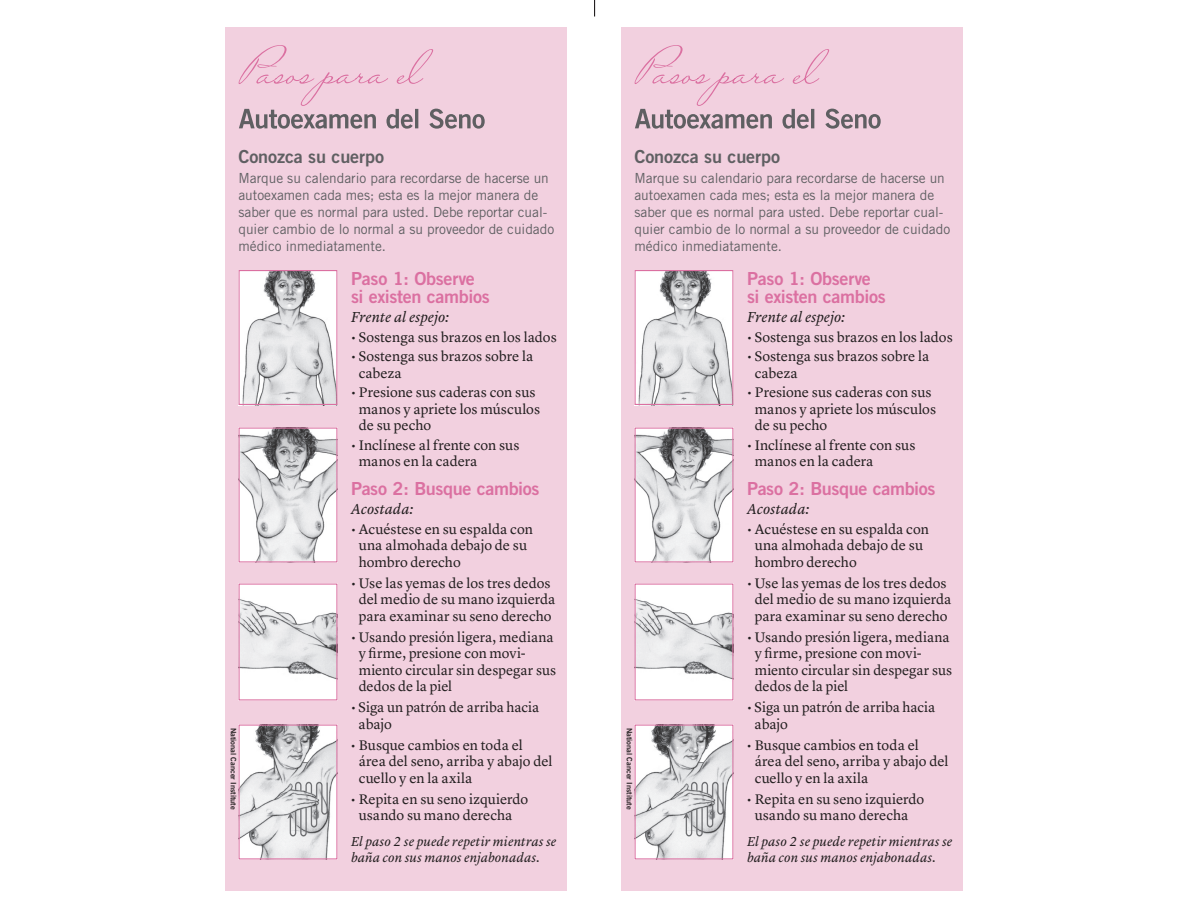
<style>
.page{position:relative;width:1188px;height:918px;background:#fff}
.page>*{position:absolute;margin:0;border:0;box-sizing:border-box;transform-origin:0 0}
.t1{font:18px/18px "Trade Gothic Bold Two";letter-spacing:-.02em;color:#db70a1}
.t2{font:18px "Trade Gothic Bold Two";letter-spacing:-.005em;color:#5f5f62}
.t3{font:italic 15px "Lyon Text";letter-spacing:.005em;color:#231f20}
.t4{font:14.4px/16.5px "Lyon Text";color:#231f20}
.t5{font:13.95px/17px "Trade Gothic";color:#5f5f62}
.t6{font:italic 13.5px/16.5px "Lyon Text";letter-spacing:.01em;color:#231f20}
.t7{font:7.5px "Trade Gothic Bold Two";color:#231f20}
</style>
<div class="page">
<div style="left:225px;top:27px;width:342px;height:864px;background:#f2d0df"></div>
<img style="left:240px;top:272px;width:96px;height:131px">
<div style="left:238px;top:270px;width:100px;height:135px;border:1px solid #db70a1"></div>
<svg style="left:239px;top:45px;width:246px;height:84px"></svg>
<img style="left:240px;top:430px;width:96px;height:131px">
<div style="left:238px;top:428px;width:100px;height:135px;border:1px solid #db70a1"></div>
<img style="left:240px;top:586px;width:96px;height:112px">
<div style="left:238px;top:584px;width:100px;height:116px;border:1px solid #db70a1"></div>
<img style="left:240px;top:726px;width:96px;height:132px">
<div style="left:238px;top:724px;width:100px;height:136px;border:1px solid #db70a1"></div>
<div style="left:621px;top:27px;width:342px;height:864px;background:#f2d0df"></div>
<svg style="left:594px;top:0;width:1px;height:16px"></svg>
<img style="left:636px;top:272px;width:96px;height:131px">
<div style="left:634px;top:270px;width:100px;height:135px;border:1px solid #db70a1"></div>
<svg style="left:635px;top:45px;width:246px;height:84px"></svg>
<img style="left:636px;top:430px;width:96px;height:131px">
<div style="left:634px;top:428px;width:100px;height:135px;border:1px solid #db70a1"></div>
<img style="left:636px;top:586px;width:96px;height:112px">
<div style="left:634px;top:584px;width:100px;height:116px;border:1px solid #db70a1"></div>
<img style="left:636px;top:726px;width:96px;height:132px">
<div style="left:634px;top:724px;width:100px;height:136px;border:1px solid #db70a1"></div>
<p class="t2" style="left:238px;top:145px;width:147px">Conozca su cuerpo</p>
<p class="t5" style="left:238px;top:169px;width:317px">Marque su calendario para recordarse de hacerse un autoexamen cada mes; esta es la mejor manera de saber que es normal para usted. Debe reportar cual&shy;quier cambio de lo normal a su proveedor de cuidado médico inmediatamente.</p>
<p class="t7" style="left:238px;top:728px;width:84px;rotate:90deg">National Cancer Institute</p>
<p class="t1" style="left:351px;top:269px;width:140px">Paso 1: Observe si existen cambios</p>
<p class="t3" style="left:351px;top:306px;width:100px">Frente al espejo:</p>
<p class="t4" style="left:351px;top:327px;width:207px">• Sostenga sus brazos en los lados</p>
<p class="t4" style="left:359px;top:347px;width:176px;text-indent:-8px">• Sostenga sus brazos sobre la cabeza</p>
<p class="t4" style="left:359px;top:383px;width:183px;text-indent:-8px">• Presione sus caderas con sus manos y apriete los músculos de su pecho</p>
<p class="t4" style="left:359px;top:435px;width:162px;text-indent:-8px">• Inclínese al frente con sus manos en la cadera</p>
<p class="t1" style="left:351px;top:479px;width:190px">Paso 2: Busque cambios</p>
<p class="t3" style="left:351px;top:498px;width:64px">Acostada:</p>
<p class="t4" style="left:359px;top:519px;width:176px;text-indent:-8px">• Acuéstese en su espalda con una almohada debajo de su hombro derecho</p>
<p class="t4" style="left:351px;top:573px;width:206px;text-align:center">• Use las yemas de los tres dedos del medio de su mano izquierda para examinar su seno derecho</p>
<p class="t4" style="left:359px;top:627px;width:199px;text-indent:-8px">• Usando presión ligera, mediana y firme, presione con movi&shy;miento circular sin despegar sus dedos de la piel</p>
<p class="t4" style="left:359px;top:698px;width:182px;text-indent:-8px">• Siga un patrón de arriba hacia abajo</p>
<p class="t4" style="left:359px;top:735px;width:195px;text-indent:-8px">• Busque cambios en toda el área del seno, arriba y abajo del cuello y en la axila</p>
<p class="t4" style="left:351px;top:789px;width:179px;text-align:center">• Repita en su seno izquierdo usando su mano derecha</p>
<p class="t6" style="left:351px;top:832px;width:207px">El paso 2 se puede repetir mientras se baña con sus manos enjabonadas.</p>
<p class="t2" style="left:634px;top:145px;width:147px">Conozca su cuerpo</p>
<p class="t5" style="left:634px;top:169px;width:317px">Marque su calendario para recordarse de hacerse un autoexamen cada mes; esta es la mejor manera de saber que es normal para usted. Debe reportar cual&shy;quier cambio de lo normal a su proveedor de cuidado médico inmediatamente.</p>
<p class="t7" style="left:634px;top:728px;width:84px;rotate:90deg">National Cancer Institute</p>
<p class="t1" style="left:747px;top:269px;width:140px">Paso 1: Observe si existen cambios</p>
<p class="t3" style="left:747px;top:306px;width:100px">Frente al espejo:</p>
<p class="t4" style="left:747px;top:327px;width:207px">• Sostenga sus brazos en los lados</p>
<p class="t4" style="left:755px;top:347px;width:176px;text-indent:-8px">• Sostenga sus brazos sobre la cabeza</p>
<p class="t4" style="left:755px;top:383px;width:183px;text-indent:-8px">• Presione sus caderas con sus manos y apriete los músculos de su pecho</p>
<p class="t4" style="left:755px;top:435px;width:162px;text-indent:-8px">• Inclínese al frente con sus manos en la cadera</p>
<p class="t1" style="left:747px;top:479px;width:190px">Paso 2: Busque cambios</p>
<p class="t3" style="left:747px;top:498px;width:64px">Acostada:</p>
<p class="t4" style="left:755px;top:519px;width:176px;text-indent:-8px">• Acuéstese en su espalda con una almohada debajo de su hombro derecho</p>
<p class="t4" style="left:747px;top:573px;width:206px;text-align:center">• Use las yemas de los tres dedos del medio de su mano izquierda para examinar su seno derecho</p>
<p class="t4" style="left:755px;top:627px;width:199px;text-indent:-8px">• Usando presión ligera, mediana y firme, presione con movi&shy;miento circular sin despegar sus dedos de la piel</p>
<p class="t4" style="left:755px;top:698px;width:182px;text-indent:-8px">• Siga un patrón de arriba hacia abajo</p>
<p class="t4" style="left:755px;top:735px;width:195px;text-indent:-8px">• Busque cambios en toda el área del seno, arriba y abajo del cuello y en la axila</p>
<p class="t4" style="left:747px;top:789px;width:179px;text-align:center">• Repita en su seno izquierdo usando su mano derecha</p>
<p class="t6" style="left:747px;top:832px;width:207px">El paso 2 se puede repetir mientras se baña con sus manos enjabonadas.</p>
</div>
